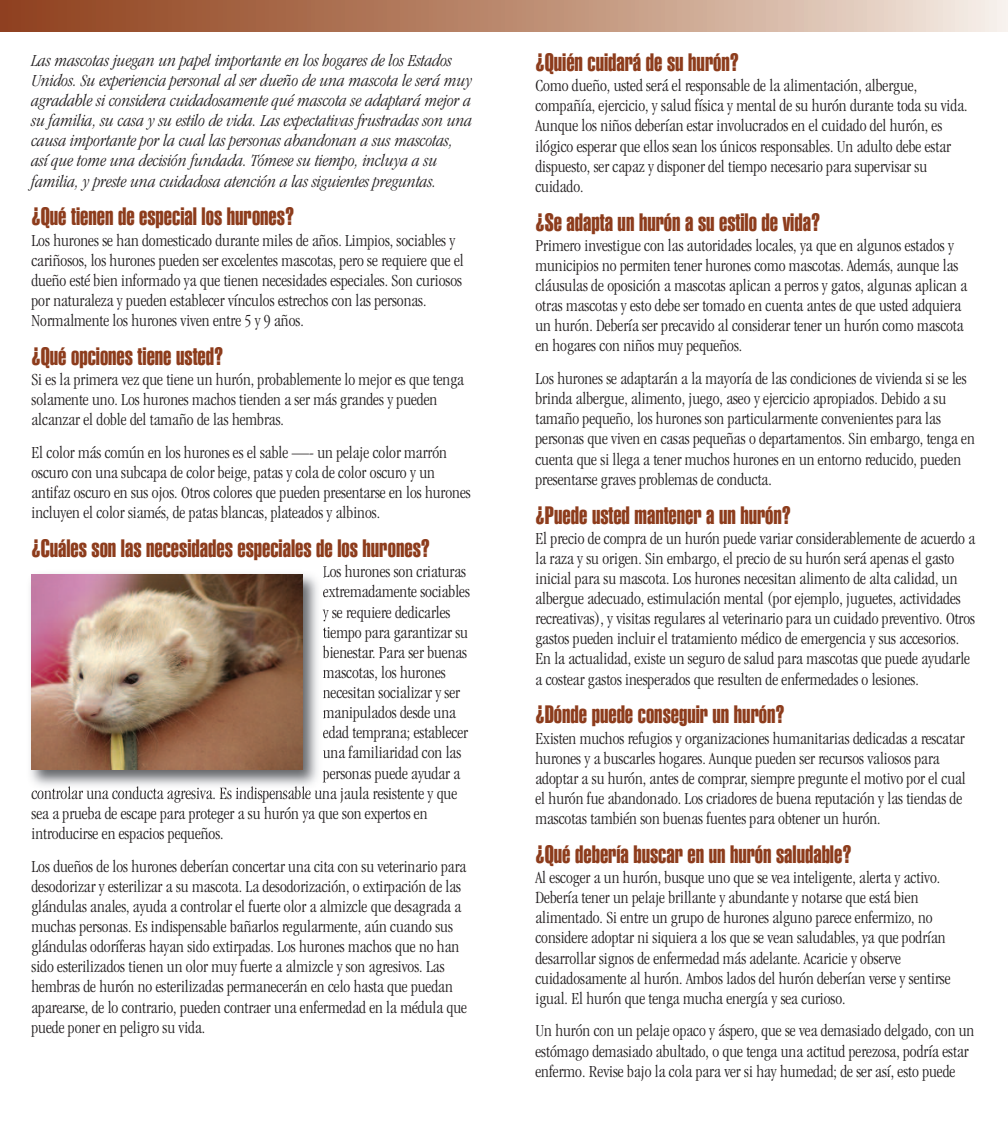
<style>
.page{position:relative;width:1008px;height:1134px;background:#fff}
.page>*{position:absolute;margin:0;border:0;box-sizing:border-box;transform-origin:0 0}
.t1{font:24.5px "Swiss 911 BT Extra Compressed";color:#8d3c1c}
.t2{font:300 condensed 17.5px/20.1px "Garamond";color:#231f20}
.t3{font:italic 300 condensed 17.5px/20.1px "Garamond";color:#231f20}
</style>
<div class="page">
<svg style="left:0;top:0;width:1008px;height:32px;background:#bd8e75"></svg>
<img style="left:30px;top:574px;width:295px;height:218px">
<svg style="left:323px;top:567px;width:2px;height:11px"></svg>
<svg style="left:323px;top:588px;width:2px;height:10px"></svg>
<svg style="left:323px;top:609px;width:2px;height:12px"></svg>
<svg style="left:323px;top:627px;width:2px;height:12px"></svg>
<svg style="left:323px;top:645px;width:2px;height:13px"></svg>
<svg style="left:323px;top:668px;width:2px;height:10px"></svg>
<svg style="left:323px;top:688px;width:2px;height:10px"></svg>
<svg style="left:323px;top:709px;width:2px;height:11px"></svg>
<svg style="left:323px;top:729px;width:2px;height:10px"></svg>
<svg style="left:323px;top:749px;width:2px;height:10px"></svg>
<svg style="left:323px;top:770px;width:2px;height:12px"></svg>
<img style="left:32px;top:786px;width:46px;height:6px">
<img style="left:32px;top:575px;width:270px;height:195px">
<p class="t3" style="left:31px;top:51px;width:442px">Las mascotas juegan un papel importante en los hogares de los Estados Unidos. Su experiencia personal al ser dueño de una mascota le será muy agradable si considera cuidadosamente qué mascota se adaptará mejor a su familia, su casa y su estilo de vida. Las expectativas frustradas son una causa importante por la cual las personas abandonan a sus mascotas, así que tome una decisión fundada. Tómese su tiempo, incluya a su familia, y preste una cuidadosa atención a las siguientes preguntas.</p>
<h1 class="t1" style="left:32px;top:208px;width:264px">¿Qué tienen de especial los hurones?</h1>
<p class="t2" style="left:31px;top:231px;width:434px">Los hurones se han domesticado durante miles de años. Limpios, sociables y cariñosos, los hurones pueden ser excelentes mascotas, pero se requiere que el dueño esté bien informado ya que tienen necesidades especiales. Son curiosos por naturaleza y pueden establecer vínculos estrechos con las personas.<br>Normalmente los hurones viven entre 5 y 9 años.</p>
<h1 class="t1" style="left:32px;top:347px;width:193px">¿Qué opciones tiene usted?</h1>
<p class="t2" style="left:31px;top:371px;width:434px">Si es la primera vez que tiene un hurón, probablemente lo mejor es que tenga solamente uno. Los hurones machos tienden a ser más grandes y pueden alcanzar el doble del tamaño de las hembras.</p>
<p class="t2" style="left:31px;top:444px;width:441px">El color más común en los hurones es el sable —- un pelaje color marrón oscuro con una subcapa de color beige, patas y cola de color oscuro y un antifaz oscuro en sus ojos. Otros colores que pueden presentarse en los hurones incluyen el color siamés, de patas blancas, plateados y albinos.</p>
<h1 class="t1" style="left:32px;top:540px;width:400px">¿Cuáles son las necesidades especiales de los hurones?</h1>
<p class="t2" style="left:323px;top:563px;width:145px">Los hurones son criaturas</p>
<p class="t2" style="left:323px;top:583px;width:149px">extremadamente sociables</p>
<p class="t2" style="left:323px;top:603px;width:129px">y se requiere dedicarles</p>
<p class="t2" style="left:323px;top:623px;width:147px">tiempo para garantizar su</p>
<p class="t2" style="left:323px;top:644px;width:146px">bienestar. Para ser buenas</p>
<p class="t2" style="left:323px;top:664px;width:124px">mascotas, los hurones</p>
<p class="t2" style="left:323px;top:684px;width:139px">necesitan socializar y ser</p>
<p class="t2" style="left:323px;top:704px;width:135px">manipulados desde una</p>
<p class="t2" style="left:323px;top:724px;width:147px">edad temprana; establecer</p>
<p class="t2" style="left:323px;top:744px;width:140px">una familiaridad con las</p>
<p class="t2" style="left:323px;top:764px;width:139px">personas puede ayudar a</p>
<p class="t2" style="left:31px;top:784px;width:427px">controlar una conducta agresiva. Es indispensable una jaula resistente y que</p>
<p class="t2" style="left:31px;top:805px;width:398px">sea a prueba de escape para proteger a su hurón ya que son expertos en</p>
<p class="t2" style="left:31px;top:825px;width:194px">introducirse en espacios pequeños.</p>
<p class="t2" style="left:31px;top:857px;width:437px">Los dueños de los hurones deberían concertar una cita con su veterinario para desodorizar y esterilizar a su mascota. La desodorización, o extirpación de las glándulas anales, ayuda a controlar el fuerte olor a almizcle que desagrada a muchas personas. Es indispensable bañarlos regularmente, aún cuando sus glándulas odoríferas hayan sido extirpadas. Los hurones machos que no han sido esterilizados tienen un olor muy fuerte a almizcle y son agresivos. Las hembras de hurón no esterilizadas permanecerán en celo hasta que puedan aparearse, de lo contrario, pueden contraer una enfermedad en la médula que puede poner en peligro su vida.</p>
<h1 class="t1" style="left:536px;top:53px;width:205px">¿Quién cuidará de su hurón?</h1>
<p class="t2" style="left:535px;top:77px;width:434px">Como dueño, usted será el responsable de la alimentación, albergue, compañía, ejercicio, y salud física y mental de su hurón durante toda su vida.<br>Aunque los niños deberían estar involucrados en el cuidado del hurón, es ilógico esperar que ellos sean los únicos responsables. Un adulto debe estar dispuesto, ser capaz y disponer del tiempo necesario para supervisar su cuidado.</p>
<h1 class="t1" style="left:536px;top:213px;width:286px">¿Se adapta un hurón a su estilo de vida?</h1>
<p class="t2" style="left:535px;top:236px;width:433px">Primero investigue con las autoridades locales, ya que en algunos estados y municipios no permiten tener hurones como mascotas. Además, aunque las cláusulas de oposición a mascotas aplican a perros y gatos, algunas aplican a otras mascotas y esto debe ser tomado en cuenta antes de que usted adquiera un hurón. Debería ser precavido al considerar tener un hurón como mascota en hogares con niños muy pequeños.</p>
<p class="t2" style="left:535px;top:370px;width:441px">Los hurones se adaptarán a la mayoría de las condiciones de vivienda si se les brinda albergue, alimento, juego, aseo y ejercicio apropiados. Debido a su tamaño pequeño, los hurones son particularmente convenientes para las personas que viven en casas pequeñas o departamentos. Sin embargo, tenga en cuenta que si llega a tener muchos hurones en un entorno reducido, pueden presentarse graves problemas de conducta.</p>
<h1 class="t1" style="left:536px;top:506px;width:257px">¿Puede usted mantener a un hurón?</h1>
<p class="t2" style="left:535px;top:529px;width:441px">El precio de compra de un hurón puede variar considerablemente de acuerdo a la raza y su origen. Sin embargo, el precio de su hurón será apenas el gasto inicial para su mascota. Los hurones necesitan alimento de alta calidad, un albergue adecuado, estimulación mental (por ejemplo, juguetes, actividades recreativas), y visitas regulares al veterinario para un cuidado preventivo. Otros gastos pueden incluir el tratamiento médico de emergencia y sus accesorios.<br>En la actualidad, existe un seguro de salud para mascotas que puede ayudarle a costear gastos inesperados que resulten de enfermedades o lesiones.</p>
<h1 class="t1" style="left:536px;top:706px;width:251px">¿Dónde puede conseguir un hurón?</h1>
<p class="t2" style="left:535px;top:729px;width:432px">Existen muchos refugios y organizaciones humanitarias dedicadas a rescatar hurones y a buscarles hogares. Aunque pueden ser recursos valiosos para adoptar a su hurón, antes de comprar, siempre pregunte el motivo por el cual el hurón fue abandonado. Los criadores de buena reputación y las tiendas de mascotas también son buenas fuentes para obtener un hurón.</p>
<h1 class="t1" style="left:536px;top:845px;width:318px">¿Qué debería buscar en un hurón saludable?</h1>
<p class="t2" style="left:535px;top:869px;width:417px">Al escoger a un hurón, busque uno que se vea inteligente, alerta y activo.<br>Debería tener un pelaje brillante y abundante y notarse que está bien alimentado. Si entre un grupo de hurones alguno parece enfermizo, no considere adoptar ni siquiera a los que se vean saludables, ya que podrían desarrollar signos de enfermedad más adelante. Acaricie y observe cuidadosamente al hurón. Ambos lados del hurón deberían verse y sentirse igual. El hurón que tenga mucha energía y sea curioso.</p>
<p class="t2" style="left:535px;top:1022px;width:440px">Un hurón con un pelaje opaco y áspero, que se vea demasiado delgado, con un estómago demasiado abultado, o que tenga una actitud perezosa, podría estar enfermo. Revise bajo la cola para ver si hay humedad; de ser así, esto puede</p>
</div>
